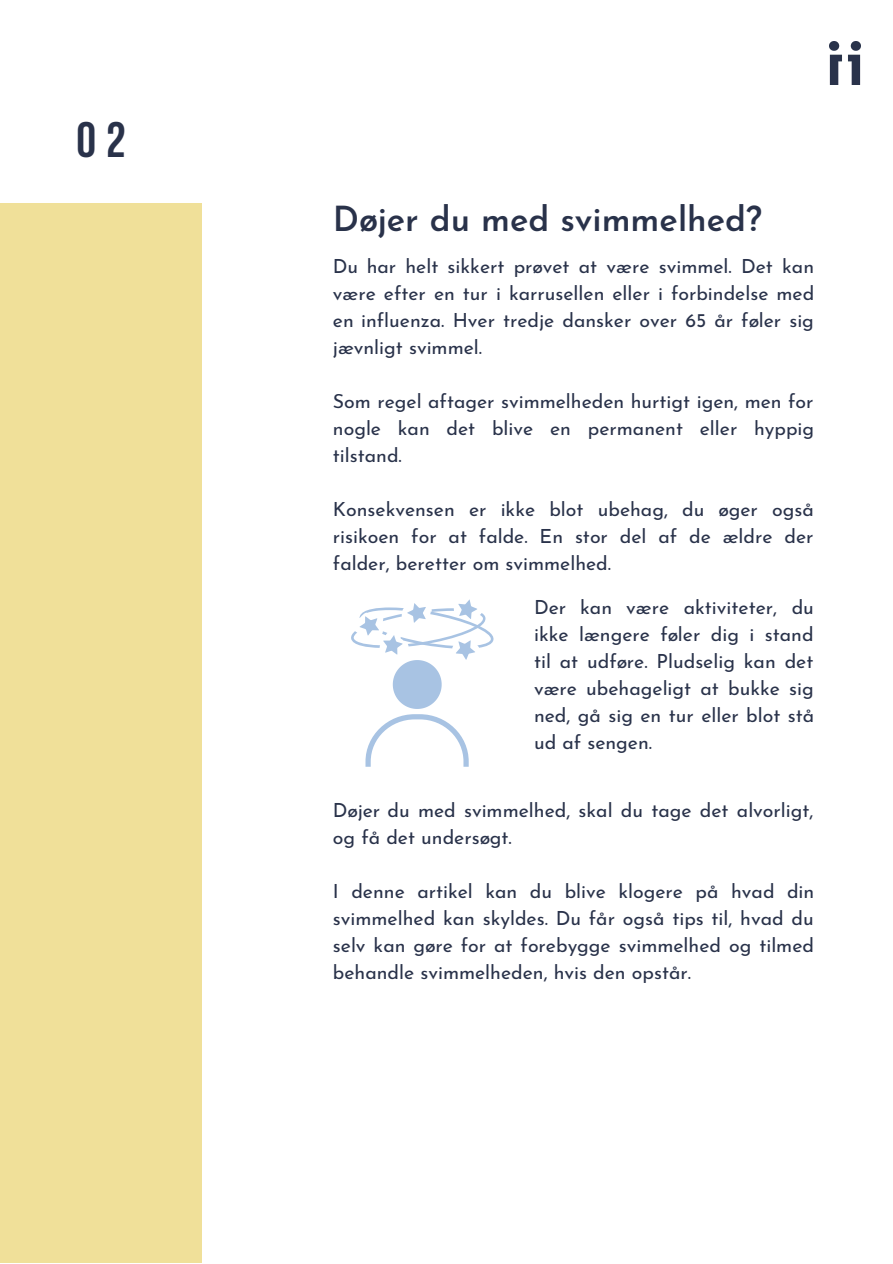
<style>
.page{position:relative;width:893px;height:1264px;background:#fff}
.page>*{position:absolute;margin:0;border:0;box-sizing:border-box;transform-origin:0 0}
.t1{font:700 49.65px "Bebas Neue";color:#29324a}
.t2{font:600 34.5px "Josefin Sans";color:#29324a}
.t3{font:19.5px/27px "Josefin Sans";color:#29324a;text-align:justify}
</style>
<div class="page">
<div style="left:0;top:203px;width:201px;height:1059px;background:#f0e099"></div>
<img style="left:829px;top:41px;width:31px;height:43px">
<svg style="left:351px;top:599px;width:143px;height:167px"></svg>
<h1 class="t1" style="left:76px;top:120px;width:51px">02</h1>
<h1 class="t2" style="left:333px;top:205px;width:430px">Døjer du med svimmelhed?</h1>
<p class="t3" style="left:333px;top:254px;width:483px">Du har helt sikkert prøvet at være svimmel. Det kan være efter en tur i karrusellen eller i forbindelse med en influenza. Hver tredje dansker over 65 år føler sig jævnligt svimmel.</p>
<p class="t3" style="left:333px;top:389px;width:483px">Som regel aftager svimmelheden hurtigt igen, men for nogle kan det blive en permanent eller hyppig tilstand.</p>
<p class="t3" style="left:333px;top:497px;width:482px">Konsekvensen er ikke blot ubehag, du øger også risikoen for at falde. En stor del af de ældre der falder, beretter om svimmelhed.</p>
<p class="t3" style="left:534px;top:596px;width:282px">Der kan være aktiviteter, du ikke længere føler dig i stand til at udføre. Pludselig kan det være ubehageligt at bukke sig ned, gå sig en tur eller blot stå ud af sengen.</p>
<p class="t3" style="left:333px;top:799px;width:482px">Døjer du med svimmelhed, skal du tage det alvorligt, og få det undersøgt.</p>
<p class="t3" style="left:333px;top:880px;width:483px">I denne artikel kan du blive klogere på hvad din svimmelhed kan skyldes. Du får også tips til, hvad du selv kan gøre for at forebygge svimmelhed og tilmed behandle svimmelheden, hvis den opstår.</p>
</div>
